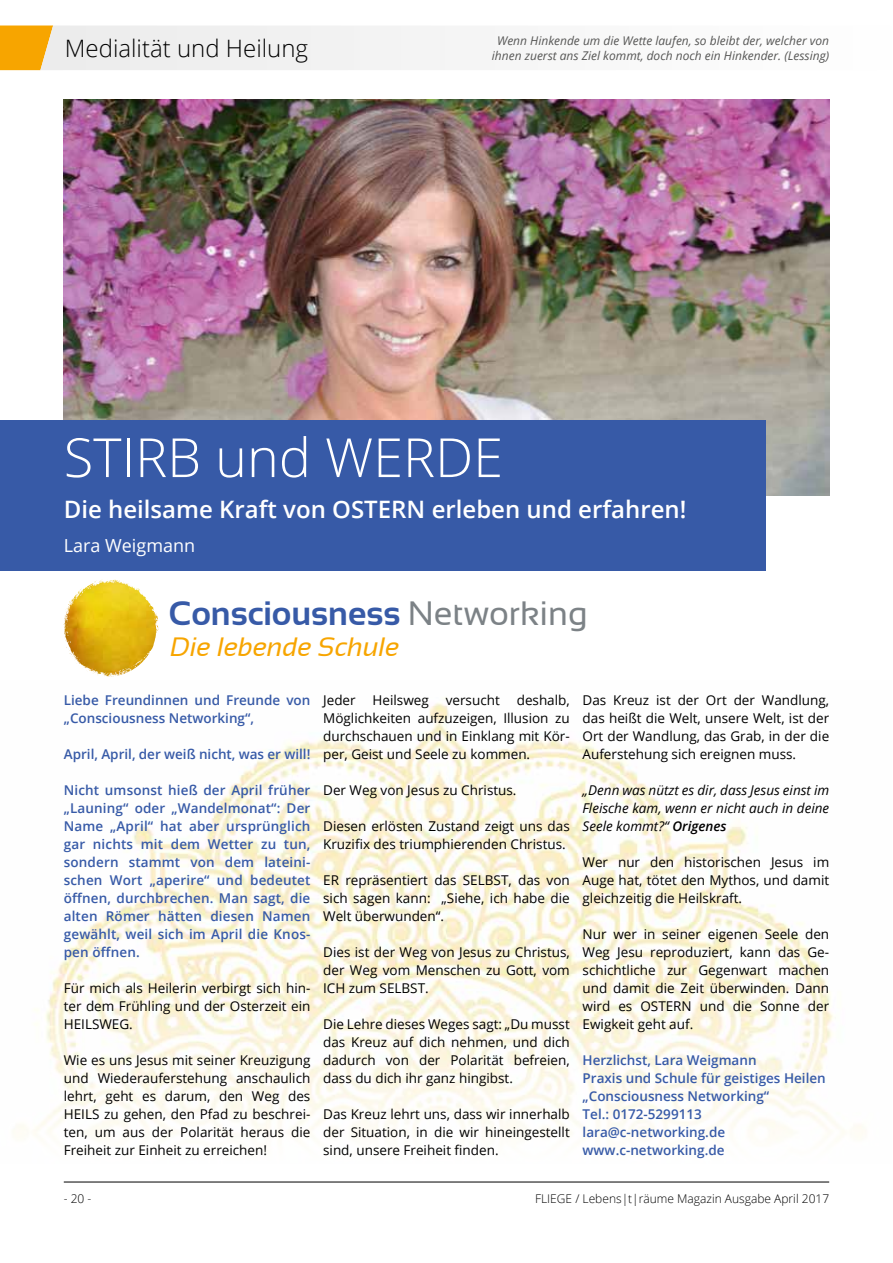
<style>
.page{position:relative;width:893px;height:1263px;background:#fff}
.page>*{position:absolute;margin:0;border:0;box-sizing:border-box;transform-origin:0 0}
.t1{font:300 54px "Open Sans";color:#fff}
.t2{font:700 33.75px "Sansation";color:#375aa7}
.t3{font:italic 26.55px "Sansation";color:#f7a500}
.t4{font:600 24px "Open Sans";color:#fff}
.t5{font:300 24px "Open Sans";color:#000}
.t6{font:18px "Open Sans";color:#fff}
.t7{font:13.5px/18px "Open Sans";color:#000;text-align:justify}
.t8{font:600 13.5px/18px "Open Sans";color:#375aa7}
.t9{font:italic 13.5px/18px "Open Sans";color:#000;text-align:justify}
.t10{font:italic 12px/14.4px "Open Sans";color:#565655;text-align:center}
.t11{font:300 12px "Open Sans";color:#000}
.s1{font-weight:400;color:#7c8286}
.s2{font-weight:600}
</style>
<div class="page">
<hr style="left:64px;top:1182px;width:765px;height:1px;background:#000">
<svg style="left:0;top:26px;width:445px;height:44px"></svg>
<img style="left:13px;top:698px;width:852px;height:441px">
<img style="left:64px;top:100px;width:765px;height:395px">
<div style="left:0;top:420px;width:765px;height:151px;background:#375aa7"></div>
<img style="left:102px;top:580px;width:14px;height:3px">
<h3 class="t5" style="left:65px;top:32px;width:245px">Medialität und Heilung</h3>
<p class="t10" style="left:492px;top:33px;width:339px">Wenn Hinkende um die Wette laufen, so bleibt der, welcher von ihnen zuerst ans Ziel kommt, doch noch ein Hinkender. (Lessing)</p>
<h1 class="t1" style="left:64px;top:420px;width:441px">STIRB und WERDE</h1>
<h3 class="t4" style="left:64px;top:493px;width:624px">Die heilsame Kraft von OSTERN erleben und erfahren!</h3>
<h3 class="t6" style="left:64px;top:533px;width:133px">Lara Weigmann</h3>
<h2 class="t2" style="left:168px;top:595px;width:421px">Consciousness <span class="s1">Networking</span></h2>
<h3 class="t3" style="left:171px;top:632px;width:230px">Die lebende Schule</h3>
<p class="t8" style="left:64px;top:691px;width:248px">Liebe Freundinnen und Freunde von „Consciousness Networking“,</p>
<p class="t8" style="left:64px;top:745px;width:248px">April, April, der weiß nicht, was er will!</p>
<p class="t8" style="left:64px;top:781px;width:248px;text-align:justify">Nicht umsonst hieß der April früher „Launing“ oder „Wandelmonat“: Der Name „April“ hat aber ursprünglich gar nichts mit dem Wetter zu tun, sondern stammt von dem lateini&shy;schen Wort „aperire“ und bedeutet öffnen, durchbrechen. Man sagt, die alten Römer hätten diesen Namen gewählt, weil sich im April die Knos&shy;pen öffnen.</p>
<p class="t7" style="left:64px;top:978px;width:248px">Für mich als Heilerin verbirgt sich hin&shy;ter dem Frühling und der Osterzeit ein HEILSWEG.</p>
<p class="t7" style="left:64px;top:1050px;width:248px">Wie es uns Jesus mit seiner Kreuzigung und Wiederauferstehung anschaulich lehrt, geht es darum, den Weg des HEILS zu gehen, den Pfad zu beschrei&shy;ten, um aus der Polarität heraus die Freiheit zur Einheit zu erreichen!</p>
<p class="t7" style="left:323px;top:690px;width:34px">Jeder</p>
<p class="t7" style="left:373px;top:690px;width:58px">Heilsweg</p>
<p class="t7" style="left:446px;top:690px;width:56px">versucht</p>
<p class="t7" style="left:323px;top:690px;width:248px;text-indent:194px">deshalb, Möglichkeiten aufzuzeigen, Illusion zu durchschauen und in Einklang mit Kör&shy;per, Geist und Seele zu kommen.</p>
<p class="t7" style="left:323px;top:780px;width:195px">Der Weg von Jesus zu Christus.</p>
<p class="t7" style="left:323px;top:816px;width:248px">Diesen erlösten Zustand zeigt uns das<br>Kruzifix des triumphierenden Christus.</p>
<p class="t7" style="left:323px;top:870px;width:248px">ER repräsentiert das SELBST, das von sich sagen kann: „Siehe, ich habe die Welt überwunden“.</p>
<p class="t7" style="left:323px;top:942px;width:248px">Dies ist der Weg von Jesus zu Christus, der Weg vom Menschen zu Gott, vom ICH zum SELBST.</p>
<p class="t7" style="left:323px;top:1014px;width:248px">Die Lehre dieses Weges sagt: „Du musst das Kreuz auf dich nehmen, und dich dadurch von der Polarität befreien, dass du dich ihr ganz hingibst.</p>
<p class="t7" style="left:323px;top:1104px;width:248px">Das Kreuz lehrt uns, dass wir innerhalb der Situation, in die wir hineingestellt sind, unsere Freiheit finden.</p>
<p class="t7" style="left:583px;top:690px;width:248px">Das Kreuz ist der Ort der Wandlung, das heißt die Welt, unsere Welt, ist der Ort der Wandlung, das Grab, in der die Auferstehung sich ereignen muss.</p>
<p class="t9" style="left:583px;top:780px;width:248px">„Denn was nützt es dir, dass Jesus einst im Fleische kam, wenn er nicht auch in deine Seele kommt?“ <span class="s2">Origenes</span></p>
<p class="t7" style="left:583px;top:852px;width:248px">Wer nur den historischen Jesus im Auge hat, tötet den Mythos, und damit gleichzeitig die Heilskraft.</p>
<p class="t7" style="left:583px;top:924px;width:248px">Nur wer in seiner eigenen Seele den Weg Jesu reproduziert, kann das Ge&shy;schichtliche zur Gegenwart machen und damit die Zeit überwinden. Dann wird es OSTERN und die Sonne der Ewigkeit geht auf.</p>
<p class="t8" style="left:583px;top:1050px;width:245px">Herzlichst, Lara Weigmann<br>Praxis und Schule für geistiges Heilen „Consciousness Networking“<br>Tel.: 0172-5299113 lara@c-networking.de www.c-networking.de</p>
<p class="t11" style="left:64px;top:1190px;width:29px">- 20 -</p>
<p class="t11" style="left:535px;top:1190px;width:296px">FLIEGE / Lebens|t|räume Magazin Ausgabe April 2017</p>
</div>
